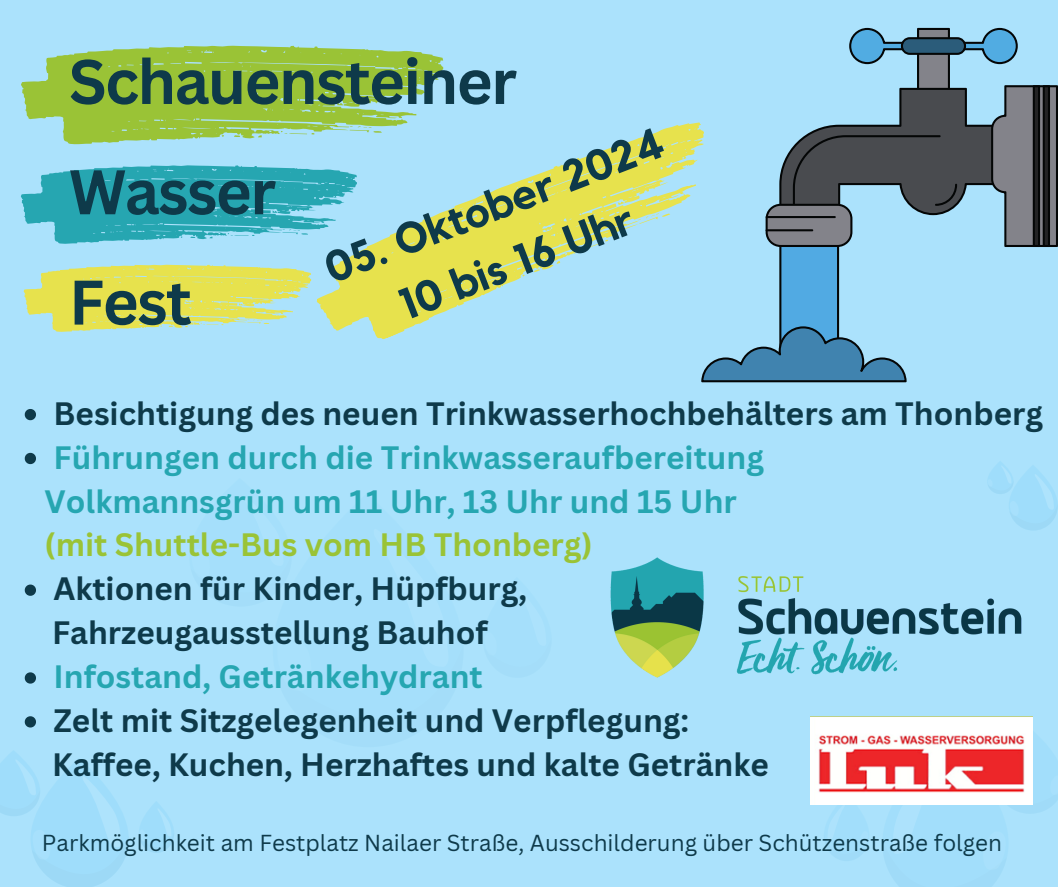
<style>
.page{position:relative;width:1058px;height:887px;background:#fff}
.page>*{position:absolute;margin:0;border:0;box-sizing:border-box;transform-origin:0 0}
.t1{font:700 61.5px "Canva Sans";letter-spacing:-.025em;color:#0e3a4a}
.t2{font:700 43.5px/60.8px "Kollektif";color:#0e3a4a;text-align:center}
.t3{font:700 31.5px "Canva Sans";color:#0e3a4a}
.t4{font:700 31.5px/43.8px "Canva Sans";color:#26a6b1}
.t5{font:22.5px "Canva Sans";color:#0e3a4a}
.s1{color:#9ac336}
</style>
<div class="page">
<div style="left:0;top:0;width:1058px;height:886px;background:#abe2fc"></div>
<svg style="left:882px;top:728px;width:176px;height:158px"></svg>
<svg style="left:823px;top:804px;width:48px;height:57px"></svg>
<svg style="left:0;top:751px;width:129px;height:135px"></svg>
<svg style="left:139px;top:802px;width:35px;height:51px"></svg>
<svg style="left:988px;top:465px;width:69px;height:65px"></svg>
<img style="left:610px;top:557px;width:412px;height:121px">
<img style="left:810px;top:716px;width:222px;height:88px">
<svg style="left:311px;top:122px;width:390px;height:217px"></svg>
<svg style="left:617px;top:200px;width:7px;height:5px"></svg>
<svg style="left:533px;top:268px;width:7px;height:4px"></svg>
<svg style="left:556px;top:261px;width:4px;height:3px"></svg>
<svg style="left:576px;top:239px;width:32px;height:13px"></svg>
<svg style="left:638px;top:213px;width:32px;height:13px"></svg>
<svg style="left:701px;top:28px;width:356px;height:354px"></svg>
<svg style="left:25px;top:409px;width:11px;height:11px"></svg>
<svg style="left:25px;top:453px;width:11px;height:11px"></svg>
<svg style="left:25px;top:584px;width:11px;height:11px"></svg>
<svg style="left:25px;top:672px;width:11px;height:11px"></svg>
<svg style="left:25px;top:716px;width:11px;height:11px"></svg>
<svg style="left:21px;top:45px;width:422px;height:99px;fill:#9ac336"></svg>
<svg style="left:337px;top:102px;width:6px;height:3px"></svg>
<svg style="left:234px;top:135px;width:6px;height:2px"></svg>
<svg style="left:281px;top:128px;width:34px;height:6px"></svg>
<svg style="left:350px;top:126px;width:32px;height:7px"></svg>
<svg style="left:23px;top:264px;width:288px;height:68px"></svg>
<svg style="left:21px;top:165px;width:336px;height:79px"></svg>
<p class="t1" style="left:69px;top:38px;width:449px">Schauensteiner</p>
<h3 class="t1" style="left:69px;top:148px;width:209px">Wasser</h3>
<p class="t1" style="left:69px;top:259px;width:124px">Fest</p>
<h3 class="t2" style="left:316px;top:243px;width:361px;rotate:-21deg">05. Oktober 2024<br>10 bis 16 Uhr</h3>
<h1 class="t3" style="left:54px;top:391px;width:991px">Besichtigung des neuen Trinkwasserhochbehälters am Thonberg</h1>
<h1 class="t4" style="left:54px;top:434px;width:712px">Führungen durch die Trinkwasseraufbereitung</h1>
<h1 class="t4" style="left:45px;top:478px;width:693px">Volkmannsgrün um 11 Uhr, 13 Uhr und 15 Uhr <span class="s1">(mit Shuttle-Bus vom HB Thonberg)</span></h1>
<p class="t3" style="left:54px;top:566px;width:475px">Aktionen für Kinder, Hüpfburg,</p>
<h2 class="t3" style="left:52px;top:610px;width:437px">Fahrzeugausstellung Bauhof</h2>
<p class="t4" style="left:54px;top:654px;width:430px">Infostand, Getränkehydrant</p>
<p class="t3" style="left:54px;top:698px;width:637px">Zelt mit Sitzgelegenheit und Verpflegung:</p>
<p class="t3" style="left:52px;top:742px;width:718px">Kaffee, Kuchen, Herzhaftes und kalte Getränke</p>
<p class="t5" style="left:42px;top:826px;width:961px">Parkmöglichkeit am Festplatz Nailaer Straße, Ausschilderung über Schützenstraße folgen</p>
</div>
